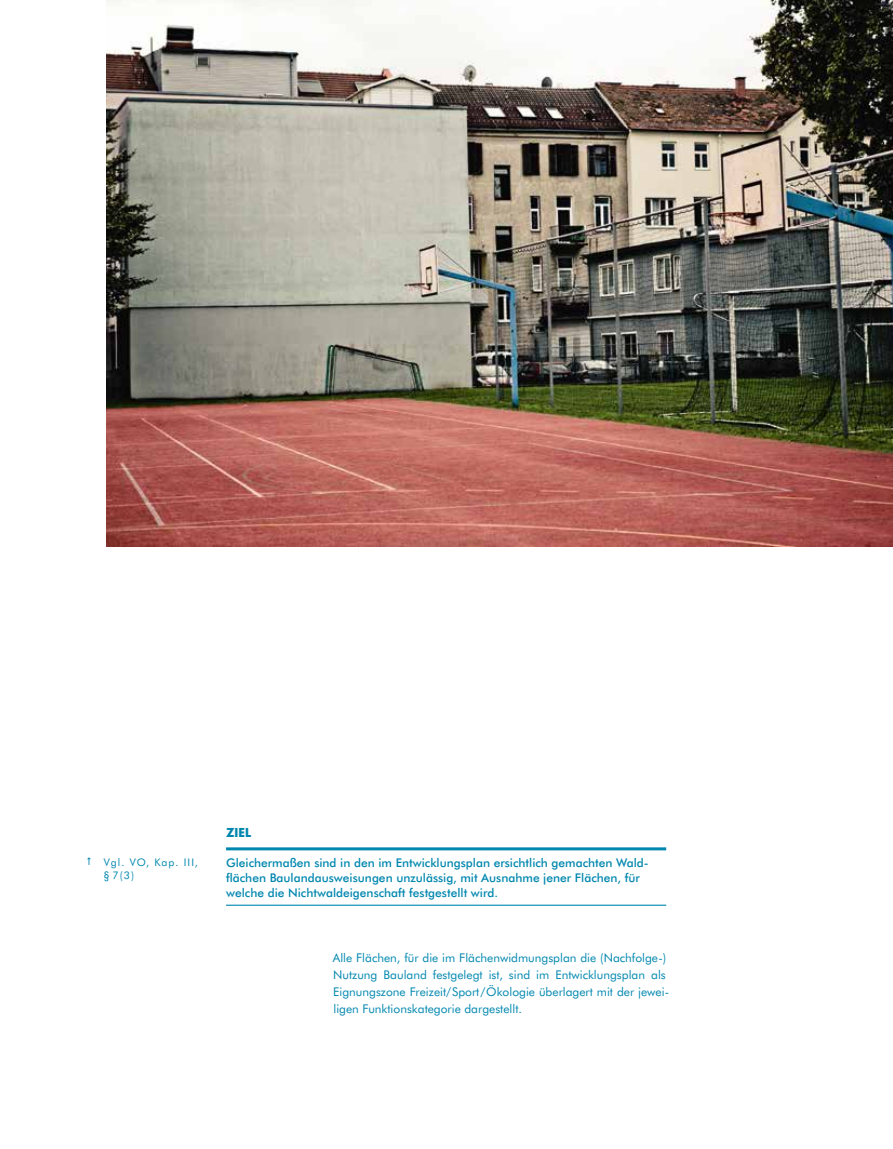
<style>
.page{position:relative;width:893px;height:1149px;background:#fff}
.page>*{position:absolute;margin:0;border:0;box-sizing:border-box;transform-origin:0 0}
.t1{font:12px/17.2px "Futura BT";color:#0087af}
.t2{font:500 12px/15px "Futura BT";color:#0087af}
.t3{font:700 12px "Futura Std";color:#0087af}
.t4{font:10.5px/12.9px "Futura BT";letter-spacing:.1em;color:#0087af}
</style>
<div class="page">
<img style="left:106px;top:0;width:787px;height:546px">
<hr style="left:226px;top:847px;width:440px;height:3px;background:#0087af">
<hr style="left:226px;top:904px;width:440px;height:1px;background:#0087af">
<p class="t4" style="left:104px;top:855px;width:96px">Vgl. VO, Kap. III, § 7(3)</p>
<p class="t3" style="left:226px;top:824px;width:26px">ZIEL</p>
<p class="t2" style="left:226px;top:854px;width:424px">Gleichermaßen sind in den im Entwicklungsplan ersichtlich gemachten Wald&shy;flächen Baulandausweisungen unzulässig, mit Ausnahme jener Flächen, für welche die Nichtwaldeigenschaft festgestellt wird.</p>
<p class="t1" style="left:333px;top:947px;width:338px">Alle Flächen, für die im Flächenwidmungsplan die (Nachfolge-)<br>Nutzung Bauland festgelegt ist, sind im Entwicklungsplan als Eignungszone Freizeit/Sport/Ökologie überlagert mit der jewei&shy;ligen Funktionskategorie dargestellt.</p>
</div>
